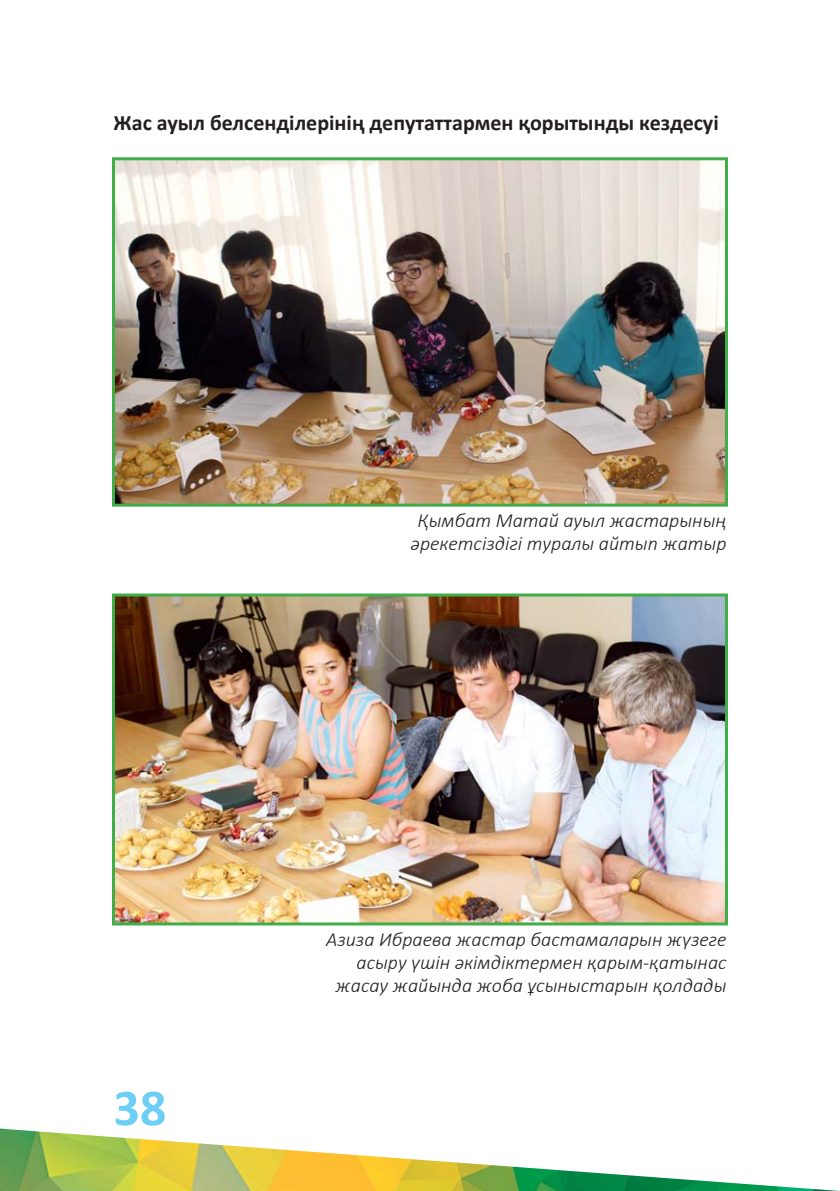
<style>
.page{position:relative;width:840px;height:1191px;background:#fff}
.page>*{position:absolute;margin:0;border:0;box-sizing:border-box;transform-origin:0 0}
.t1{font:700 52px "Calibri";color:#6dcff6}
.t2{font:700 22px "Calibri";color:#231f20}
.t3{font:italic 300 20px/23px "Calibri";color:#231f20;text-align:center}
</style>
<div class="page">
<img style="left:0;top:1128px;width:839px;height:63px">
<img style="left:116px;top:161px;width:607px;height:341px">
<div style="left:112px;top:157px;width:615px;height:349px;border:3px solid #41ad49"></div>
<img style="left:116px;top:597px;width:607px;height:324px">
<div style="left:112px;top:593px;width:615px;height:332px;border:3px solid #41ad49"></div>
<p class="t2" style="left:113px;top:113px;width:606px">Жас ауыл белсенділерінің депутаттармен қорытынды кездесуі</p>
<p class="t3" style="left:410px;top:511px;width:317px">Қымбат Матай ауыл жастарының әрекетсіздігі туралы айтып жатыр</p>
<h1 class="t1" style="left:113px;top:1086px;width:54px">38</h1>
<p class="t3" style="left:326px;top:929px;width:401px;text-align:right">Азиза Ибраева жастар бастамаларын жүзеге асыру үшін әкімдіктермен қарым-қатынас жасау жайында жоба ұсыныстарын қолдады</p>
</div>
